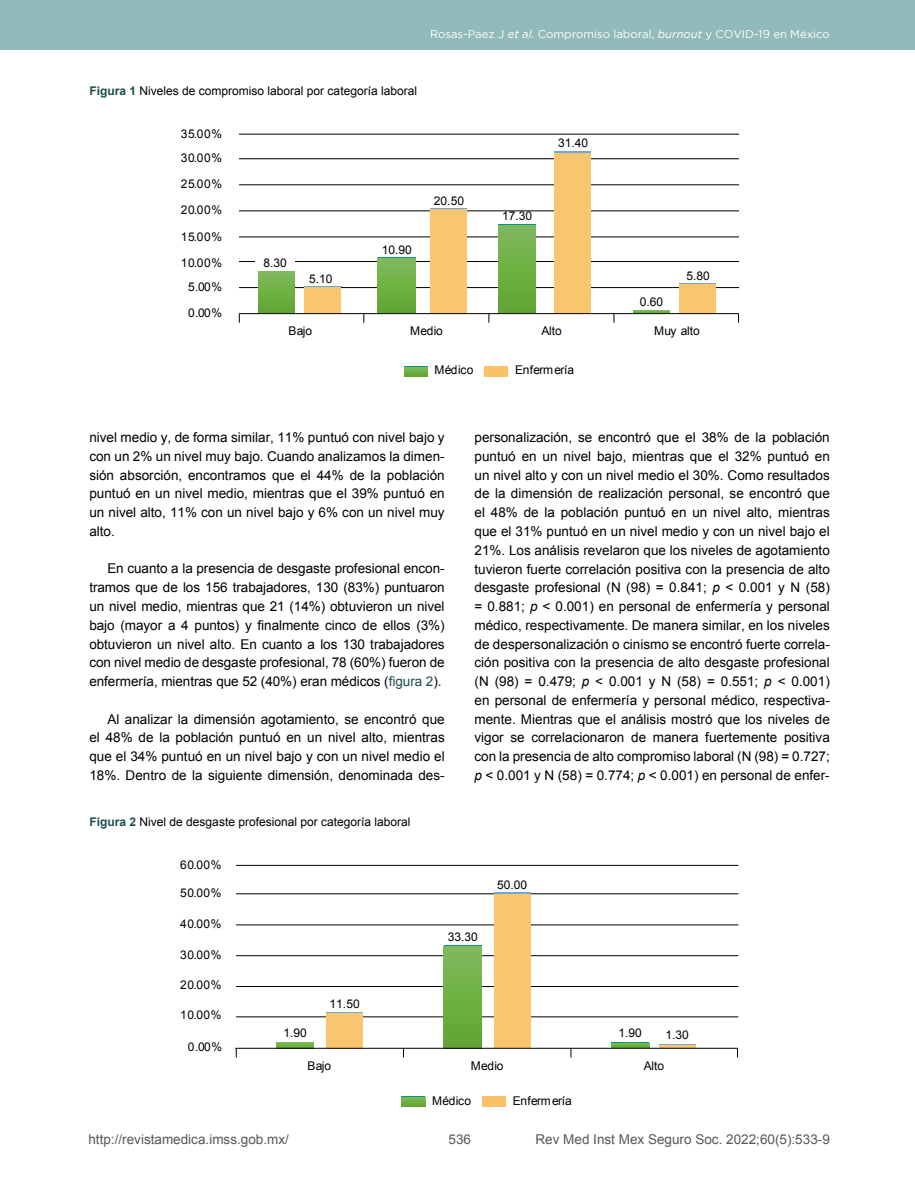
<style>
.page{position:relative;width:915px;height:1191px;background:#fff}
.page>*{position:absolute;margin:0;border:0;box-sizing:border-box;transform-origin:0 0}
.t1{font:13.5px/18.8px "Arial";color:#000;text-align:justify}
.t2{font:13.5px "Arial";color:#575756}
.t3{font:12px "Arial";color:#000}
.t4{font:11.25px "Gotham";color:#fff}
.s1{font-style:italic}
.s2{font-weight:700;color:#1b4e4e}
.s3{color:#1b4e4e}
</style>
<div class="page">
<div style="left:0;top:0;width:914px;height:50px;background:#91baba"></div>
<hr style="left:239px;top:287px;width:499px;height:1px;background:#000">
<hr style="left:239px;top:261px;width:499px;height:1px;background:#000">
<hr style="left:239px;top:237px;width:499px;height:1px;background:#000">
<hr style="left:239px;top:211px;width:499px;height:1px;background:#000">
<hr style="left:239px;top:184px;width:499px;height:1px;background:#000">
<hr style="left:239px;top:158px;width:499px;height:1px;background:#000">
<hr style="left:239px;top:134px;width:499px;height:1px;background:#000">
<div style="left:258px;top:271px;width:36px;height:42px;background:linear-gradient(to bottom,#80ba5b,#60a631)"></div>
<div style="left:305px;top:287px;width:36px;height:26px;background:#fac56f"></div>
<div style="left:679px;top:283px;width:36px;height:30px;background:#fac56f"></div>
<div style="left:430px;top:208px;width:36px;height:105px;background:#fac56f"></div>
<div style="left:554px;top:152px;width:36px;height:161px;background:#fac56f"></div>
<hr style="left:239px;top:313px;width:499px;height:1px;background:#000">
<div style="left:377px;top:258px;width:38px;height:55px;background:linear-gradient(to bottom,#80bb5b,#60a630)"></div>
<svg style="left:404px;top:366px;width:23px;height:10px"></svg>
<div style="left:498px;top:225px;width:37px;height:88px;background:linear-gradient(to bottom,#80bb5b,#60a630)"></div>
<svg style="left:633px;top:310px;width:36px;height:3px"></svg>
<div style="left:484px;top:366px;width:24px;height:10px;background:#fbc168"></div>
<div style="left:255px;top:252px;width:39px;height:19px;background:#fff"></div>
<svg style="left:659px;top:1044px;width:36px;height:3px"></svg>
<div style="left:611px;top:1042px;width:37px;height:5px;background:#76b44b"></div>
<svg style="left:401px;top:1096px;width:24px;height:10px"></svg>
<div style="left:482px;top:1096px;width:23px;height:10px;background:#fbc168"></div>
<hr style="left:236px;top:893px;width:502px;height:1px;background:#000">
<hr style="left:236px;top:924px;width:502px;height:1px;background:#000">
<hr style="left:236px;top:865px;width:502px;height:1px;background:#000">
<hr style="left:236px;top:955px;width:502px;height:1px;background:#000">
<hr style="left:236px;top:986px;width:502px;height:1px;background:#000">
<hr style="left:236px;top:1016px;width:502px;height:1px;background:#000">
<div style="left:494px;top:892px;width:36px;height:155px;background:#fac56f"></div>
<div style="left:444px;top:945px;width:37px;height:103px;background:linear-gradient(to bottom,#80bb5c,#5fa630)"></div>
<svg style="left:276px;top:1042px;width:38px;height:6px"></svg>
<div style="left:326px;top:1012px;width:36px;height:36px;background:#fac56f"></div>
<hr style="left:235px;top:1048px;width:502px;height:1px;background:#000">
<p class="t4" style="left:430px;top:28px;width:401px">Rosas-Paez J <span class="s1">et al.</span> Compromiso laboral, <span class="s1">burnout</span> y COVID-19 en México</p>
<p class="t3" style="left:89px;top:82px;width:329px"><span class="s2">Figura 1</span> Niveles de compromiso laboral por categoría laboral</p>
<p class="t3" style="left:181px;top:126px;width:43px">35.00%</p>
<p class="t3" style="left:181px;top:150px;width:43px">30.00%</p>
<p class="t3" style="left:181px;top:176px;width:43px">25.00%</p>
<p class="t3" style="left:181px;top:202px;width:43px">20.00%</p>
<p class="t3" style="left:181px;top:228px;width:43px">15.00%</p>
<p class="t3" style="left:181px;top:254px;width:43px">10.00%</p>
<p class="t3" style="left:188px;top:279px;width:36px">5.00%</p>
<p class="t3" style="left:188px;top:305px;width:36px">0.00%</p>
<p class="t3" style="left:263px;top:255px;width:25px">8.30</p>
<p class="t3" style="left:309px;top:270px;width:25px">5.10</p>
<p class="t3" style="left:381px;top:242px;width:32px">10.90</p>
<p class="t3" style="left:434px;top:192px;width:32px">20.50</p>
<p class="t3" style="left:502px;top:208px;width:32px">17.30</p>
<p class="t3" style="left:558px;top:134px;width:32px">31.40</p>
<p class="t3" style="left:639px;top:294px;width:25px">0.60</p>
<p class="t3" style="left:686px;top:268px;width:25px">5.80</p>
<p class="t3" style="left:288px;top:322px;width:25px">Bajo</p>
<p class="t3" style="left:410px;top:322px;width:34px">Medio</p>
<p class="t3" style="left:541px;top:322px;width:22px">Alto</p>
<p class="t3" style="left:654px;top:322px;width:47px">Muy alto</p>
<p class="t3" style="left:434px;top:362px;width:40px">Médico</p>
<p class="t3" style="left:515px;top:362px;width:60px">Enfermería</p>
<p class="t1" style="left:89px;top:428px;width:357px">nivel medio y, de forma similar, 11% puntuó con nivel bajo y con un 2% un nivel muy bajo. Cuando analizamos la dimen&shy;sión absorción, encontramos que el 44% de la población puntuó en un nivel medio, mientras que el 39% puntuó en un nivel alto, 11% con un nivel bajo y 6% con un nivel muy alto.</p>
<p class="t1" style="left:89px;top:559px;width:357px;text-indent:18px">En cuanto a la presencia de desgaste profesional encon&shy;tramos que de los 156 trabajadores, 130 (83%) puntuaron un nivel medio, mientras que 21 (14%) obtuvieron un nivel bajo (mayor a 4 puntos) y finalmente cinco de ellos (3%) obtuvieron un nivel alto. En cuanto a los 130 trabajadores con nivel medio de desgaste profesional, 78 (60%) fueron de enfermería, mientras que 52 (40%) eran médicos (<span class="s3">figura 2</span>).</p>
<p class="t1" style="left:89px;top:709px;width:357px;text-indent:18px">Al analizar la dimensión agotamiento, se encontró que el 48% de la población puntuó en un nivel alto, mientras que el 34% puntuó en un nivel bajo y con un nivel medio el 18%. Dentro de la siguiente dimensión, denominada des-</p>
<p class="t3" style="left:89px;top:814px;width:322px"><span class="s2">Figura 2</span> Nivel de desgaste profesional por categoría laboral</p>
<p class="t3" style="left:180px;top:856px;width:43px">60.00%</p>
<p class="t3" style="left:180px;top:885px;width:43px">50.00%</p>
<p class="t3" style="left:180px;top:915px;width:43px">40.00%</p>
<p class="t1" style="left:474px;top:428px;width:357px">personalización, se encontró que el 38% de la población puntuó en un nivel bajo, mientras que el 32% puntuó en un nivel alto y con un nivel medio el 30%. Como resultados de la dimensión de realización personal, se encontró que el 48% de la población puntuó en un nivel alto, mientras que el 31% puntuó en un nivel medio y con un nivel bajo el 21%. Los análisis revelaron que los niveles de agotamiento tuvieron fuerte correlación positiva con la presencia de alto desgaste profesional (N (98) = 0.841; <span class="s1">p</span> &lt; 0.001 y N (58) = 0.881; <span class="s1">p</span> &lt; 0.001) en personal de enfermería y personal médico, respectivamente. De manera similar, en los niveles de despersonalización o cinismo se encontró fuerte correla&shy;ción positiva con la presencia de alto desgaste profesional (N (98) = 0.479; <span class="s1">p</span> &lt; 0.001 y N (58) = 0.551; <span class="s1">p</span> &lt; 0.001) en personal de enfermería y personal médico, respectiva&shy;mente. Mientras que el análisis mostró que los niveles de vigor se correlacionaron de manera fuertemente positiva con la presencia de alto compromiso laboral (N (98) = 0.727; <span class="s1">p</span> &lt; 0.001 y N (58) = 0.774; <span class="s1">p</span> &lt; 0.001) en personal de enfer-</p>
<p class="t3" style="left:497px;top:876px;width:32px">50.00</p>
<p class="t3" style="left:180px;top:946px;width:43px">30.00%</p>
<p class="t3" style="left:180px;top:977px;width:43px">20.00%</p>
<p class="t3" style="left:180px;top:1006px;width:43px">10.00%</p>
<p class="t3" style="left:188px;top:1039px;width:36px">0.00%</p>
<p class="t3" style="left:283px;top:1025px;width:25px">1.90</p>
<p class="t3" style="left:329px;top:995px;width:32px">11.50</p>
<p class="t3" style="left:447px;top:929px;width:32px">33.30</p>
<p class="t3" style="left:618px;top:1025px;width:25px">1.90</p>
<p class="t3" style="left:665px;top:1026px;width:25px">1.30</p>
<p class="t3" style="left:307px;top:1057px;width:25px">Bajo</p>
<p class="t3" style="left:471px;top:1057px;width:34px">Medio</p>
<p class="t3" style="left:643px;top:1057px;width:22px">Alto</p>
<p class="t3" style="left:432px;top:1092px;width:40px">Médico</p>
<p class="t3" style="left:512px;top:1092px;width:60px">Enfermería</p>
<p class="t2" style="left:88px;top:1130px;width:202px">http://revistamedica.imss.gob.mx/</p>
<p class="t2" style="left:535px;top:1130px;width:296px">Rev Med Inst Mex Seguro Soc. 2022;60(5):533-9</p>
<p class="t2" style="left:448px;top:1130px;width:24px">536</p>
</div>
